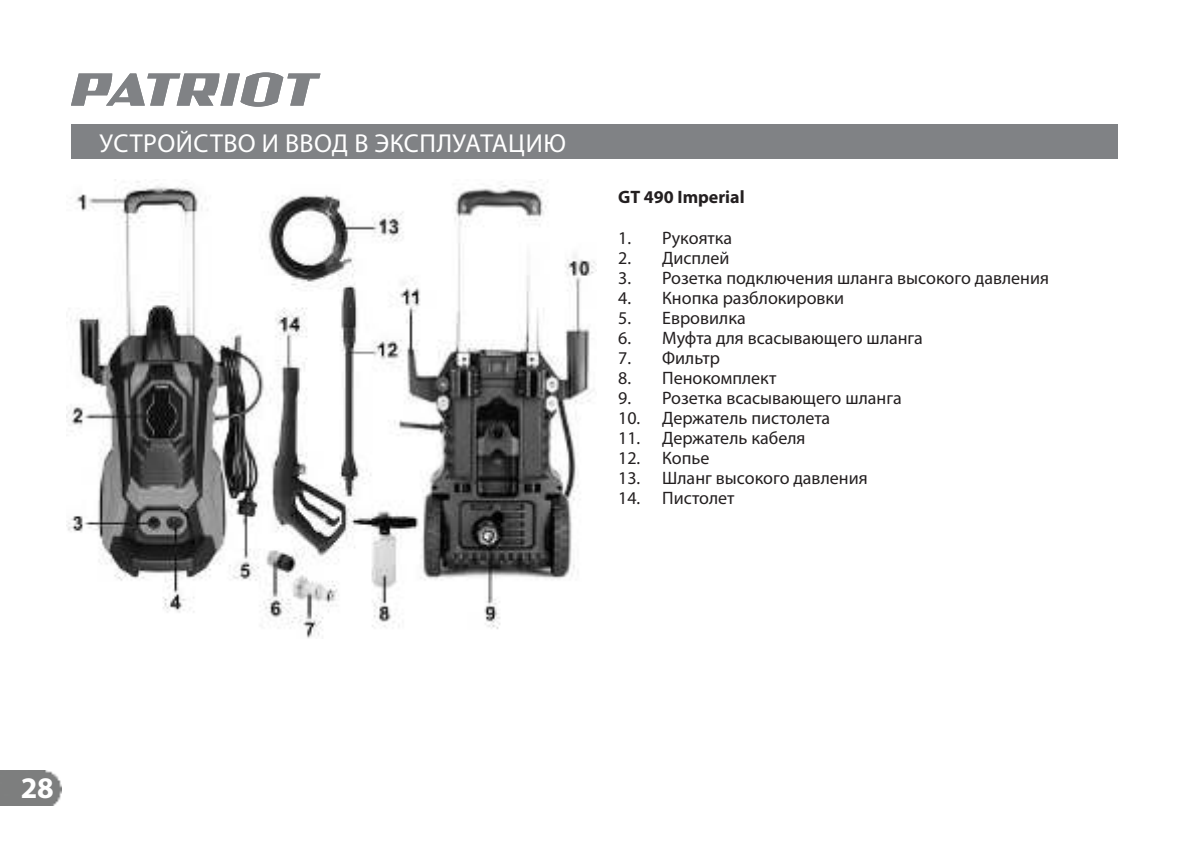
<style>
.page{position:relative;width:1189px;height:843px;background:#fff}
.page>*{position:absolute;margin:0;border:0;box-sizing:border-box;transform-origin:0 0}
.t1{font:700 30px "Myriad Pro";color:#fff}
.t2{font:26px "Myriad Pro";letter-spacing:.02em;color:#fff}
.t3{font:18px "Myriad Pro";color:#231f20}
.t4{font:700 18px "Myriad Pro";color:#231f20}
</style>
<div class="page">
<img style="left:0;top:770px;width:61px;height:35px">
<svg style="left:71px;top:72px;width:249px;height:35px"></svg>
<div style="left:71px;top:125px;width:1047px;height:34px;background:#808285"></div>
<img style="left:67px;top:179px;width:529px;height:459px">
<h2 class="t2" style="left:100px;top:130px;width:468px">УСТРОЙСТВО И ВВОД В ЭКСПЛУАТАЦИЮ</h2>
<p class="t4" style="left:618px;top:188px;width:128px">GT 490 Imperial</p>
<p class="t3" style="left:618px;top:229px;width:116px">1. Рукоятка</p>
<p class="t3" style="left:618px;top:249px;width:113px">2. Дисплей</p>
<p class="t3" style="left:618px;top:269px;width:432px">3. Розетка подключения шланга высокого давления</p>
<p class="t3" style="left:618px;top:289px;width:227px">4. Кнопка разблокировки</p>
<p class="t3" style="left:618px;top:309px;width:129px">5. Евровилка</p>
<p class="t3" style="left:618px;top:329px;width:306px">6. Муфта для всасывающего шланга</p>
<p class="t3" style="left:618px;top:349px;width:103px">7. Фильтр</p>
<p class="t3" style="left:618px;top:369px;width:160px">8. Пенокомплект</p>
<p class="t3" style="left:618px;top:389px;width:285px">9. Розетка всасывающего шланга</p>
<p class="t3" style="left:618px;top:409px;width:214px">10. Держатель пистолета</p>
<p class="t3" style="left:618px;top:429px;width:189px">11. Держатель кабеля</p>
<p class="t3" style="left:618px;top:449px;width:93px">12. Копье</p>
<p class="t3" style="left:618px;top:469px;width:251px">13. Шланг высокого давления</p>
<p class="t3" style="left:618px;top:489px;width:118px">14. Пистолет</p>
<h1 class="t1" style="left:21px;top:773px;width:35px">28</h1>
</div>
